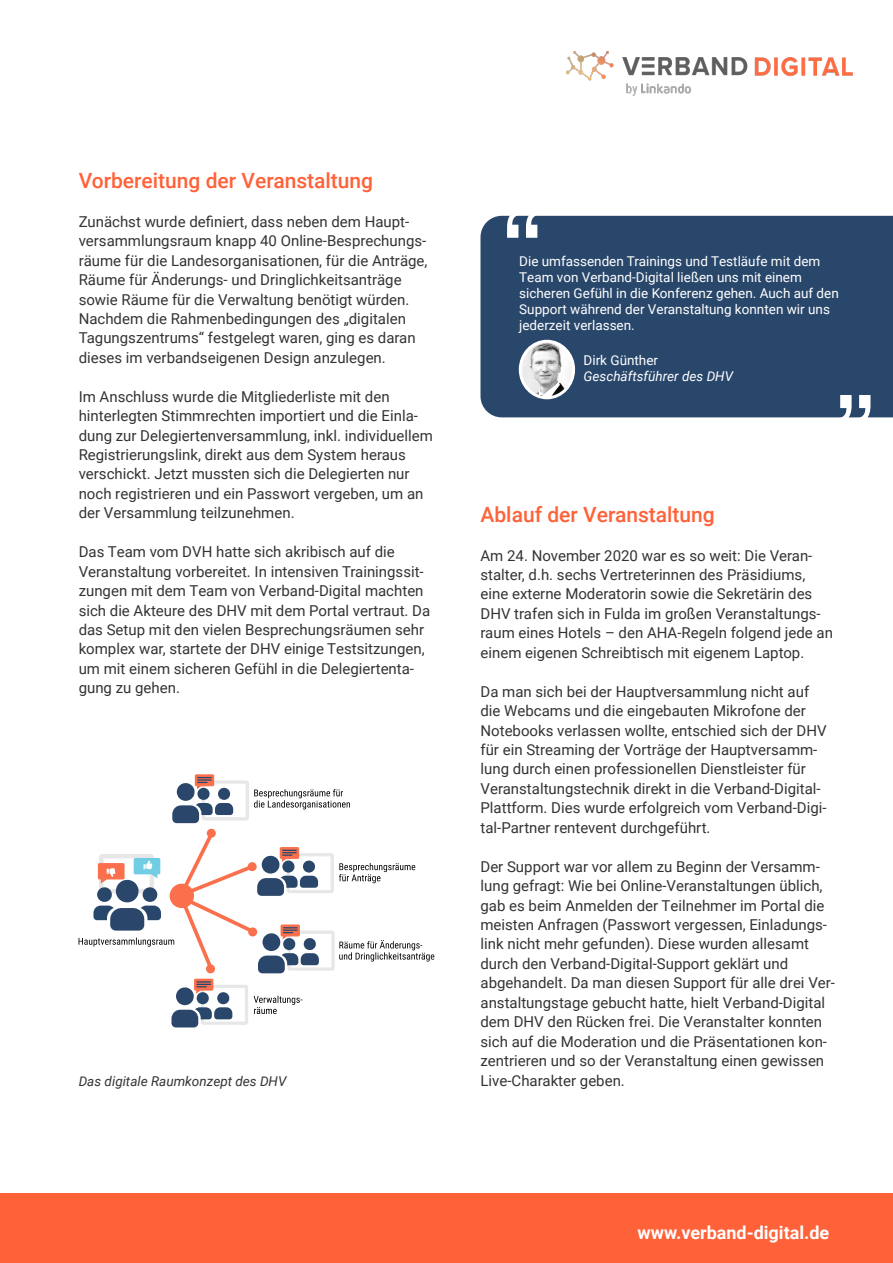
<style>
.page{position:relative;width:893px;height:1263px;background:#fff}
.page>*{position:absolute;margin:0;border:0;box-sizing:border-box;transform-origin:0 0}
.t1{font:500 21px "Roboto";color:#ff6138}
.t2{font:700 18px "Roboto";color:#fff}
.t3{font:15px/19.5px "Roboto";color:#333}
.t4{font:13.5px/16.2px "Roboto";color:#fff}
.t5{font:italic 13.5px "Roboto";color:#333}
.t6{font:italic 13.5px "Roboto";color:#fff}
</style>
<div class="page">
<img style="left:567px;top:51px;width:286px;height:44px">
<div style="left:480px;top:216px;width:413px;height:201px;background:#29476b"></div>
<svg style="left:507px;top:215px;width:30px;height:23px"></svg>
<svg style="left:840px;top:395px;width:30px;height:23px"></svg>
<img style="left:520px;top:342px;width:54px;height:56px">
<div style="left:519px;top:340px;width:56px;height:59px;border:3px solid #fff;border-radius:50%"></div>
<div style="left:0;top:1193px;width:893px;height:70px;background:#ff6138"></div>
<svg style="left:79px;top:774px;width:355px;height:253px"></svg>
<div style="left:248px;top:927px;width:9px;height:9px;background:#fa704c;border-radius:50%"></div>
<div style="left:206px;top:964px;width:9px;height:9px;background:#fa704c;border-radius:50%"></div>
<div style="left:207px;top:829px;width:9px;height:9px;background:#fa704c;border-radius:50%"></div>
<div style="left:248px;top:862px;width:9px;height:9px;background:#fa704c;border-radius:50%"></div>
<p class="t1" style="left:79px;top:166px;width:296px">Vorbereitung der Veranstaltung</p>
<p class="t3" style="left:79px;top:211px;width:350px">Zunächst wurde definiert, dass neben dem Haupt&shy;versammlungsraum knapp 40 Online-Besprechungs&shy;räume für die Landesorganisationen, für die Anträge, Räume für Änderungs- und Dringlichkeitsanträge sowie Räume für die Verwaltung benötigt würden.<br>Nachdem die Rahmenbedingungen des „digitalen Tagungszentrums“ festgelegt waren, ging es daran dieses im verbandseigenen Design anzulegen.</p>
<p class="t3" style="left:79px;top:386px;width:356px">Im Anschluss wurde die Mitgliederliste mit den hinterlegten Stimmrechten importiert und die Einla&shy;dung zur Delegiertenversammlung, inkl. individuellem Registrierungslink, direkt aus dem System heraus verschickt. Jetzt mussten sich die Delegierten nur noch registrieren und ein Passwort vergeben, um an der Versammlung teilzunehmen.</p>
<p class="t3" style="left:79px;top:542px;width:353px">Das Team vom DVH hatte sich akribisch auf die Veranstaltung vorbereitet. In intensiven Trainingssit&shy;zungen mit dem Team von Verband-Digital machten sich die Akteure des DHV mit dem Portal vertraut. Da das Setup mit den vielen Besprechungsräumen sehr komplex war, startete der DHV einige Testsitzungen, um mit einem sicheren Gefühl in die Delegiertenta&shy;gung zu gehen.</p>
<p class="t5" style="left:79px;top:1072px;width:209px">Das digitale Raumkonzept des DHV</p>
<p class="t4" style="left:519px;top:252px;width:321px">Die umfassenden Trainings und Testläufe mit dem Team von Verband-Digital ließen uns mit einem sicheren Gefühl in die Konferenz gehen. Auch auf den Support während der Veranstaltung konnten wir uns jederzeit verlassen.</p>
<p class="t4" style="left:584px;top:352px;width:76px">Dirk Günther</p>
<p class="t6" style="left:584px;top:367px;width:151px">Geschäftsführer des DHV</p>
<p class="t1" style="left:480px;top:499px;width:236px">Ablauf der Veranstaltung</p>
<p class="t3" style="left:480px;top:545px;width:354px">Am 24. November 2020 war es so weit: Die Veran&shy;stalter, d.h. sechs Vertreterinnen des Präsidiums, eine externe Moderatorin sowie die Sekretärin des DHV trafen sich in Fulda im großen Veranstaltungs&shy;raum eines Hotels – den AHA-Regeln folgend jede an einem eigenen Schreibtisch mit eigenem Laptop.</p>
<p class="t3" style="left:480px;top:681px;width:348px">Da man sich bei der Hauptversammlung nicht auf die Webcams und die eingebauten Mikrofone der Notebooks verlassen wollte, entschied sich der DHV für ein Streaming der Vorträge der Hauptversamm&shy;lung durch einen professionellen Dienstleister für Veranstaltungstechnik direkt in die Verband-Digital-Plattform. Dies wurde erfolgreich vom Verband-Digi&shy;tal-Partner rentevent durchgeführt.</p>
<p class="t3" style="left:480px;top:856px;width:356px">Der Support war vor allem zu Beginn der Versamm&shy;lung gefragt: Wie bei Online-Veranstaltungen üblich, gab es beim Anmelden der Teilnehmer im Portal die meisten Anfragen (Passwort vergessen, Einladungs&shy;link nicht mehr gefunden). Diese wurden allesamt durch den Verband-Digital-Support geklärt und abgehandelt. Da man diesen Support für alle drei Ver&shy;anstaltungstage gebucht hatte, hielt Verband-Digital dem DHV den Rücken frei. Die Veranstalter konnten sich auf die Moderation und die Präsentationen kon&shy;zentrieren und so der Veranstaltung einen gewissen Live-Charakter geben.</p>
<p class="t2" style="left:637px;top:1220px;width:193px">www.verband-digital.de</p>
</div>
